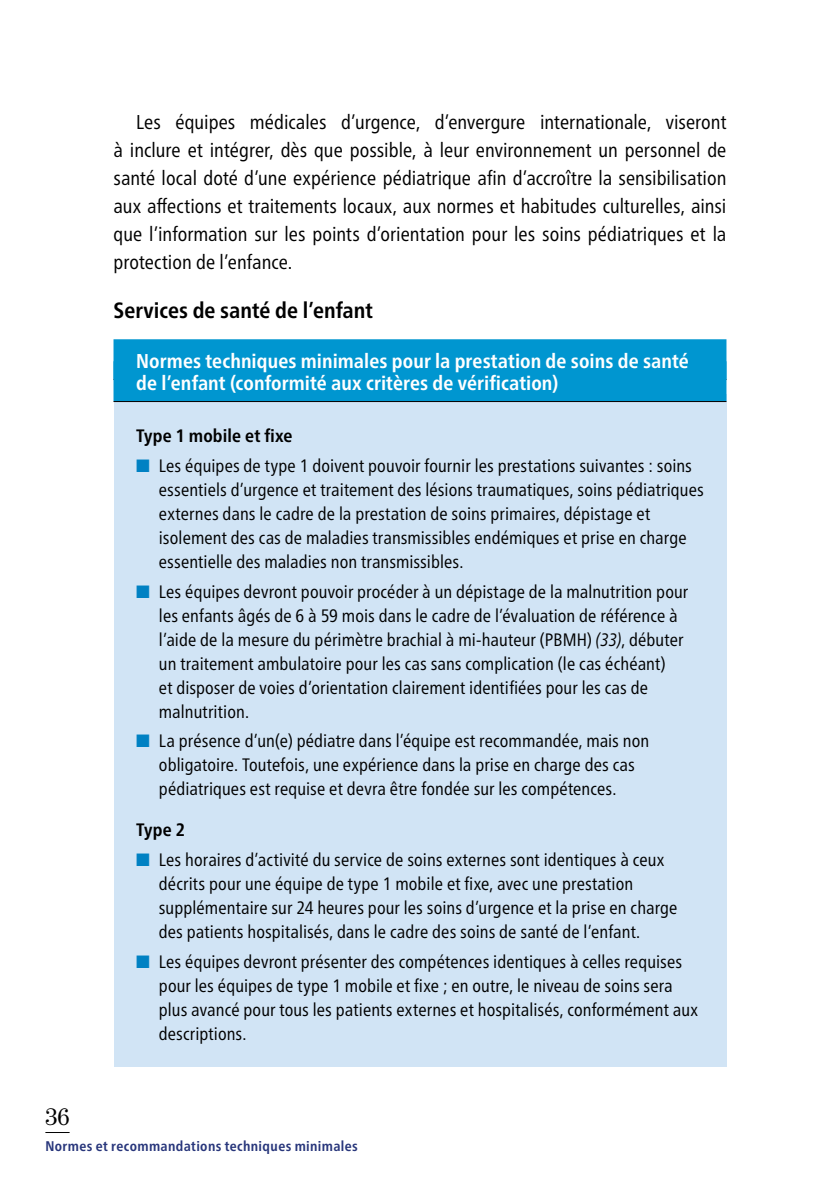
<style>
.page{position:relative;width:840px;height:1191px;background:#fff}
.page>*{position:absolute;margin:0;border:0;box-sizing:border-box;transform-origin:0 0}
.t1{font:24px "Century";color:#000}
.t2{font:700 condensed 22px "Frutiger Neue LTW1 G";color:#000}
.t3{font:condensed 20px/28px "Frutiger Neue LTW1 G";letter-spacing:.005em;color:#000;text-align:justify}
.t4{font:700 condensed 20px/22px "Frutiger Neue LTW1 G";letter-spacing:.005em;color:#fff}
.t5{font:condensed 18px/24px "Frutiger Neue LTW1 G";letter-spacing:.005em;color:#000}
.t6{font:700 condensed 18px "Frutiger Neue LTW1 G";letter-spacing:.005em;color:#000}
.t7{font:700 condensed 14px "Frutiger Neue LTW1 G";letter-spacing:.025em;color:#28367b}
.s1{color:#0081c3}
.s2{font-style:italic}
</style>
<div class="page">
<svg style="left:45px;top:1132px;width:25px;height:1px"></svg>
<div style="left:113px;top:394px;width:613px;height:672px;background:#d1e4f5"></div>
<div style="left:113px;top:339px;width:613px;height:40px;background:#0096d0"></div>
<div style="left:113px;top:361px;width:613px;height:40px;background:#0096d0"></div>
<hr style="left:113px;top:401px;width:613px;height:1px;background:#000">
<p class="t3" style="left:113px;top:108px;width:614px;text-indent:23px">Les équipes médicales d’urgence, d’envergure internationale, viseront à inclure et intégrer, dès que possible, à leur environnement un personnel de santé local doté d’une expérience pédiatrique afin d’accroître la sensibilisation aux affections et traitements locaux, aux normes et habitudes culturelles, ainsi que l’information sur les points d’orientation pour les soins pédiatriques et la protection de l’enfance.</p>
<p class="t2" style="left:113px;top:297px;width:260px">Services de santé de l’enfant</p>
<p class="t4" style="left:136px;top:350px;width:554px">Normes techniques minimales pour la prestation de soins de santé de l’enfant (conformité aux critères de vérification)</p>
<p class="t6" style="left:136px;top:425px;width:158px">Type 1 mobile et fixe</p>
<p class="t5" style="left:159px;top:453px;width:546px;text-indent:-23px"><span class="s1">■</span> Les équipes de type 1 doivent pouvoir fournir les prestations suivantes : soins essentiels d’urgence et traitement des lésions traumatiques, soins pédiatriques externes dans le cadre de la prestation de soins primaires, dépistage et isolement des cas de maladies transmissibles endémiques et prise en charge essentielle des maladies non transmissibles.</p>
<p class="t5" style="left:159px;top:579px;width:530px;text-indent:-23px"><span class="s1">■</span> Les équipes devront pouvoir procéder à un dépistage de la malnutrition pour les enfants âgés de 6 à 59 mois dans le cadre de l’évaluation de référence à l’aide de la mesure du périmètre brachial à mi-hauteur (PBMH) <span class="s2">(33)</span>, débuter un traitement ambulatoire pour les cas sans complication (le cas échéant)<br>et disposer de voies d’orientation clairement identifiées pour les cas de malnutrition.</p>
<p class="t5" style="left:136px;top:729px;width:514px;text-align:center"><span class="s1">■</span> La présence d’un(e) pédiatre dans l’équipe est recommandée, mais non obligatoire. Toutefois, une expérience dans la prise en charge des cas pédiatriques est requise et devra être fondée sur les compétences.</p>
<p class="t6" style="left:136px;top:819px;width:50px">Type 2</p>
<p class="t5" style="left:159px;top:847px;width:520px;text-indent:-23px"><span class="s1">■</span> Les horaires d’activité du service de soins externes sont identiques à ceux décrits pour une équipe de type 1 mobile et fixe, avec une prestation supplémentaire sur 24 heures pour les soins d’urgence et la prise en charge des patients hospitalisés, dans le cadre des soins de santé de l’enfant.</p>
<p class="t5" style="left:159px;top:949px;width:540px;text-indent:-23px"><span class="s1">■</span> Les équipes devront présenter des compétences identiques à celles requises pour les équipes de type 1 mobile et fixe ; en outre, le niveau de soins sera plus avancé pour tous les patients externes et hospitalisés, conformément aux descriptions.</p>
<h1 class="t1" style="left:45px;top:1102px;width:26px">36</h1>
<p class="t7" style="left:45px;top:1137px;width:314px">Normes et recommandations techniques minimales</p>
</div>
